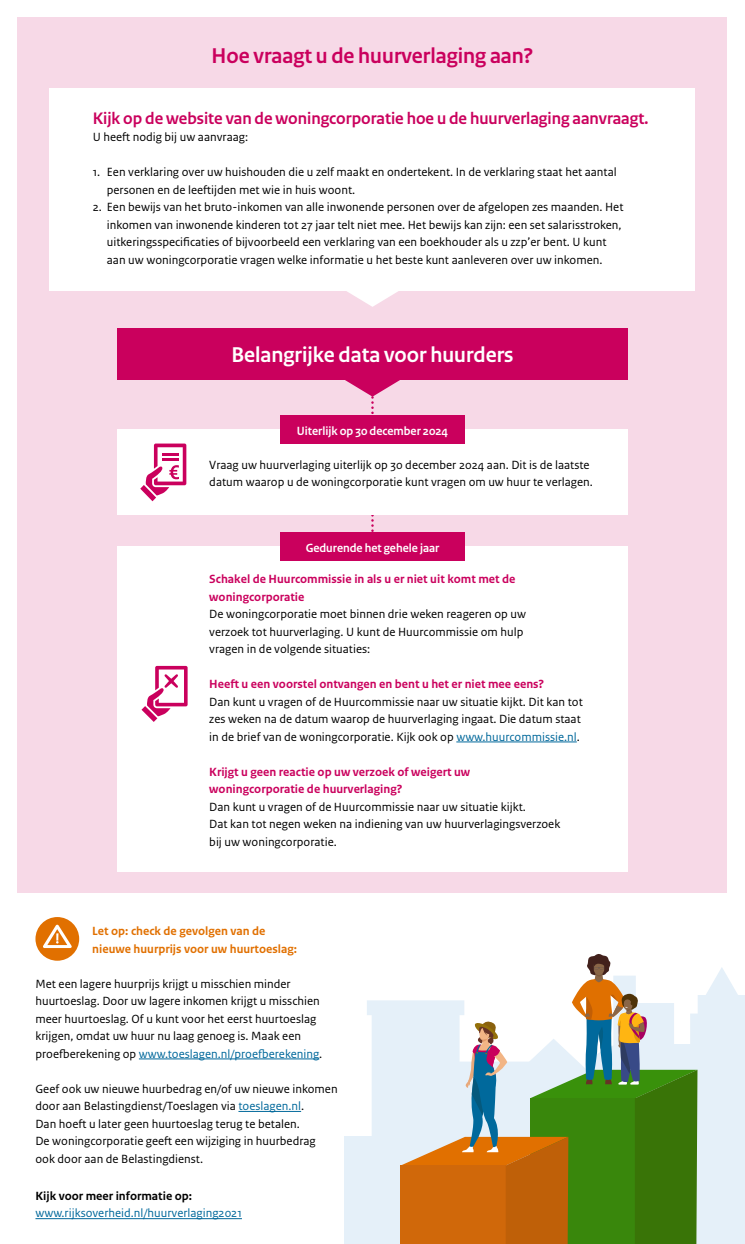
<style>
.page{position:relative;width:745px;height:1244px;background:#fff}
.page>*{position:absolute;margin:0;border:0;box-sizing:border-box;transform-origin:0 0}
.H2_Titel_onderdeel{font:700 22.5px "Rijksoverheid Sans Heading";color:#ca005d}
.H2_Titel_onderdeel-2{font:700 22.5px "Rijksoverheid Sans Heading";color:#fff}
.H3_Titel_wit_blok{font:700 17.5px "Rijksoverheid Sans Heading";color:#ca005d}
.P_Body{font:12.5px/17.5px "Rijksoverheid Sans Text";color:#000}
.H4_Alineakop{font:700 12.5px/17.5px "Rijksoverheid Sans Text";color:#ca005d}
.P_Body-2{font:700 12.5px/17.5px "Rijksoverheid Sans Text";color:#e17000}
.H3_Mijlpaal_datum{font:700 12.5px "Rijksoverheid Sans Heading";color:#fff}
.P_Body-3{font:12.5px "Rijksoverheid Sans Text";color:#01689b}
.P_Body-4{font:700 12.5px "Rijksoverheid Sans Text";color:#000}
.s1{color:#01689b}
</style>
<div class="page">
<div style="left:344px;top:1137px;width:400px;height:107px;background:#e5f0f9"></div>
<div style="left:18px;top:18px;width:708px;height:875px;background:#f7d9e7"></div>
<div style="left:117px;top:430px;width:510px;height:85px;background:#fff"></div>
<svg style="left:140px;top:443px;width:46px;height:58px"></svg>
<div style="left:280px;top:416px;width:184px;height:28px;background:#ca005d"></div>
<svg style="left:344px;top:379px;width:56px;height:154px"></svg>
<div style="left:117px;top:328px;width:510px;height:51px;background:#ca005d"></div>
<div style="left:117px;top:547px;width:510px;height:325px;background:#fff"></div>
<hr style="left:456px;top:741px;width:120px;height:1px;background:#01689b">
<svg style="left:141px;top:666px;width:46px;height:56px"></svg>
<hr style="left:35px;top:1218px;width:207px;height:1px;background:#01689b">
<div style="left:35px;top:917px;width:44px;height:44px;background:#e17000;border-radius:50%"></div>
<svg style="left:43px;top:925px;width:29px;height:23px"></svg>
<div style="left:280px;top:533px;width:184px;height:28px;background:#ca005d"></div>
<hr style="left:139px;top:1058px;width:180px;height:1px;background:#01689b">
<hr style="left:238px;top:1111px;width:63px;height:1px;background:#01689b">
<div style="left:50px;top:88px;width:644px;height:203px;background:#fff"></div>
<svg style="left:347px;top:291px;width:51px;height:16px"></svg>
<svg style="left:366px;top:954px;width:378px;height:290px"></svg>
<h2 class="H2_Titel_onderdeel" style="left:211px;top:43px;width:323px">Hoe vraagt u de huurverlaging aan?</h2>
<h3 class="H3_Titel_wit_blok" style="left:93px;top:108px;width:556px">Kijk op de website van de woningcorporatie hoe u de huurverlaging aanvraagt.</h3>
<p class="P_Body" style="left:93px;top:129px;width:157px">U heeft nodig bij uw aanvraag:</p>
<p class="P_Body" style="left:107px;top:164px;width:511px;text-indent:-14px">1. Een verklaring over uw huishouden die u zelf maakt en ondertekent. In de verklaring staat het aantal personen en de leeftijden met wie in huis woont.</p>
<p class="P_Body" style="left:107px;top:199px;width:518px;text-indent:-14px">2. Een bewijs van het bruto-inkomen van alle inwonende personen over de afgelopen zes maanden. Het inkomen van inwonende kinderen tot 27 jaar telt niet mee. Het bewijs kan zijn: een set salarisstroken, uitkeringsspecificaties of bijvoorbeeld een verklaring van een boekhouder als u zzp’er bent. U kunt aan uw woningcorporatie vragen welke informatie u het beste kunt aanleveren over uw inkomen.</p>
<h2 class="H2_Titel_onderdeel-2" style="left:231px;top:342px;width:283px">Belangrijke data voor huurders</h2>
<h3 class="H3_Mijlpaal_datum" style="left:297px;top:423px;width:152px">Uiterlijk op 30 december 2024</h3>
<p class="P_Body" style="left:209px;top:456px;width:385px">Vraag uw huurverlaging uiterlijk op 30 december 2024 aan. Dit is de laatste datum waarop u de woningcorporatie kunt vragen om uw huur te verlagen.</p>
<h3 class="H3_Mijlpaal_datum" style="left:305px;top:540px;width:135px">Gedurende het gehele jaar</h3>
<h4 class="H4_Alineakop" style="left:209px;top:570px;width:307px">Schakel de Huurcommissie in als u er niet uit komt met de woningcorporatie</h4>
<p class="P_Body" style="left:209px;top:605px;width:318px">De woningcorporatie moet binnen drie weken reageren op uw verzoek tot huurverlaging. U kunt de Huurcommissie om hulp vragen in de volgende situaties:</p>
<h4 class="H4_Alineakop" style="left:209px;top:675px;width:336px">Heeft u een voorstel ontvangen en bent u het er niet mee eens?</h4>
<p class="P_Body" style="left:209px;top:693px;width:375px">Dan kunt u vragen of de Huurcommissie naar uw situatie kijkt. Dit kan tot zes weken na de datum waarop de huurverlaging ingaat. Die datum staat in de brief van de woningcorporatie. Kijk ook op <span class="s1">www.huurcommissie.nl</span>.</p>
<h4 class="H4_Alineakop" style="left:209px;top:763px;width:262px">Krijgt u geen reactie op uw verzoek of weigert uw woningcorporatie de huurverlaging?</h4>
<p class="P_Body" style="left:209px;top:798px;width:352px">Dan kunt u vragen of de Huurcommissie naar uw situatie kijkt.<br>Dat kan tot negen weken na indiening van uw huurverlagingsverzoek bij uw woningcorporatie.</p>
<p class="P_Body-2" style="left:92px;top:922px;width:206px">Let op: check de gevolgen van de nieuwe huurprijs voor uw huurtoeslag:</p>
<p class="P_Body" style="left:35px;top:975px;width:288px">Met een lagere huurprijs krijgt u misschien minder huurtoeslag. Door uw lagere inkomen krijgt u misschien meer huurtoeslag. Of u kunt voor het eerst huurtoeslag krijgen, omdat uw huur nu laag genoeg is. Maak een proefberekening op <span class="s1">www.toeslagen.nl/proefberekening</span>.</p>
<p class="P_Body" style="left:35px;top:1080px;width:303px">Geef ook uw nieuwe huurbedrag en/of uw nieuwe inkomen door aan Belastingdienst/Toeslagen via <span class="s1">toeslagen.nl</span>.<br>Dan hoeft u later geen huurtoeslag terug te betalen.<br>De woningcorporatie geeft een wijziging in huurbedrag ook door aan de Belastingdienst.</p>
<p class="P_Body-4" style="left:35px;top:1188px;width:158px">Kijk voor meer informatie op:</p>
<p class="P_Body-3" style="left:35px;top:1206px;width:208px">www.rijksoverheid.nl/huurverlaging2021</p>
</div>
